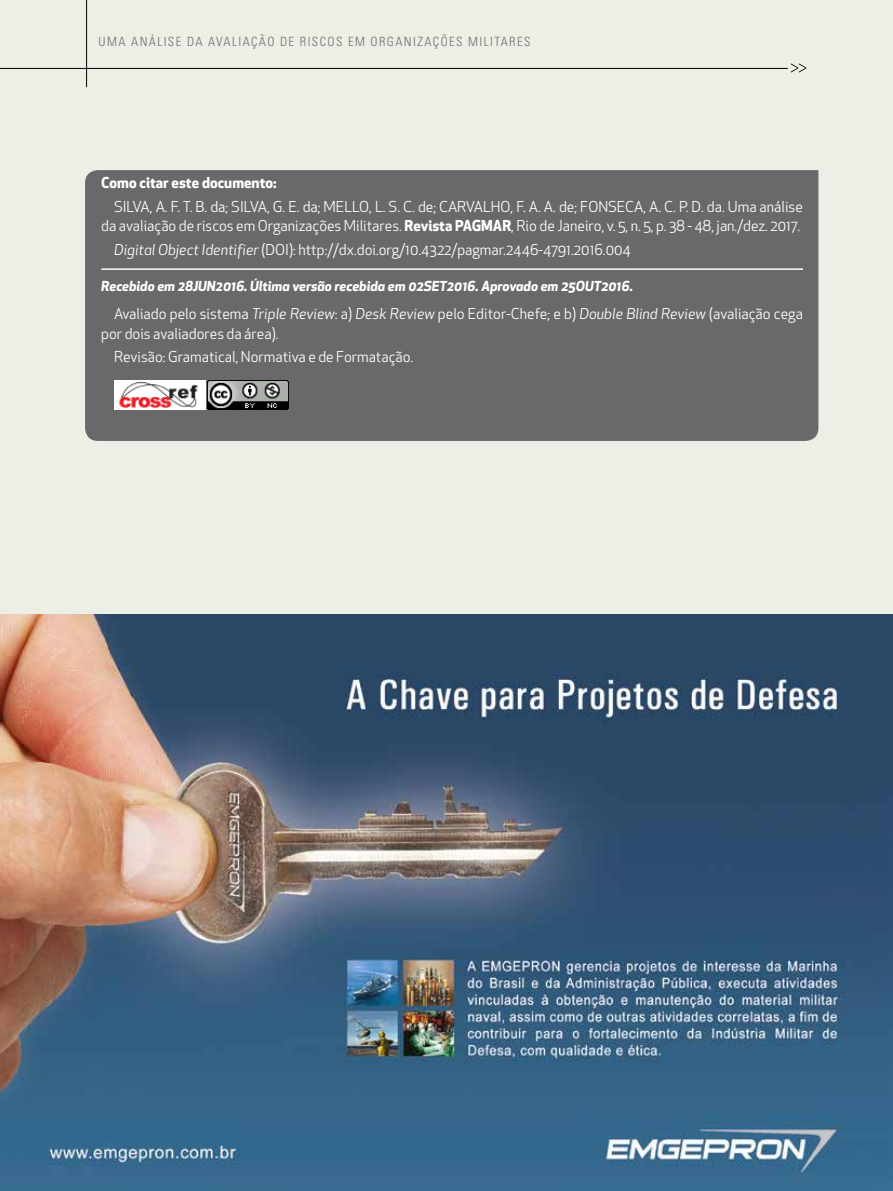
<style>
.page{position:relative;width:893px;height:1191px;background:#ebefe5}
.page>*{position:absolute;margin:0;border:0;box-sizing:border-box;transform-origin:0 0}
.t1{font:14.7px/19.5px "Apex New";color:#fff;text-align:right}
.t2{font:700 14.7px "Apex New";color:#fff}
.t3{font:italic 700 13.5px "Apex New";color:#fff}
.t4{font:300 condensed 12.75px "Univers";letter-spacing:.11em;color:#706f6f}
.s1{font-weight:700}
.s2{font-style:italic}
</style>
<div class="page">
<hr style="left:86px;top:0;width:1px;height:87px;background:#000">
<hr style="left:0;top:68px;width:788px;height:1px;background:#000">
<svg style="left:791px;top:63px;width:15px;height:10px"></svg>
<img style="left:0;top:615px;width:892px;height:576px">
<div style="left:85px;top:170px;width:733px;height:271px;background:#6b686b"></div>
<hr style="left:101px;top:268px;width:702px;height:2px;background:#fff">
<img style="left:114px;top:380px;width:91px;height:30px">
<img style="left:208px;top:381px;width:81px;height:29px">
<p class="t4" style="left:99px;top:34px;width:433px">UMA ANÁLISE DA AVALIAÇÃO DE RISCOS EM ORGANIZAÇÕES MILITARES</p>
<p class="t2" style="left:101px;top:172px;width:177px">Como citar este documento:</p>
<p class="t1" style="left:101px;top:196px;width:703px">SILVA, A. F. T. B. da; SILVA, G. E. da; MELLO, L. S. C. de; CARVALHO, F. A. A. de; FONSECA, A. C. P. D. da. Uma análise da avaliação de riscos em Organizações Militares. <span class="s1">Revista PAGMAR</span>, Rio de Janeiro, v. 5, n. 5, p. 38 - 48, jan./dez. 2017.</p>
<p class="t1" style="left:114px;top:240px;width:518px"><span class="s2">Digital Object Identifier</span> (DOI): http://dx.doi.org/10.4322/pagmar.2446-4791.2016.004</p>
<p class="t3" style="left:101px;top:276px;width:533px">Recebido em 28JUN2016. Última versão recebida em 02SET2016. Aprovado em 25OUT2016.</p>
<p class="t1" style="left:101px;top:304px;width:703px;text-align:left;text-indent:13px">Avaliado pelo sistema <span class="s2">Triple Review</span>: a) <span class="s2">Desk Review</span> pelo Editor-Chefe; e b) <span class="s2">Double Blind Review</span> (avaliação cega por dois avaliadores da área).</p>
<p class="t1" style="left:114px;top:347px;width:301px">Revisão: Gramatical, Normativa e de Formatação.</p>
</div>
